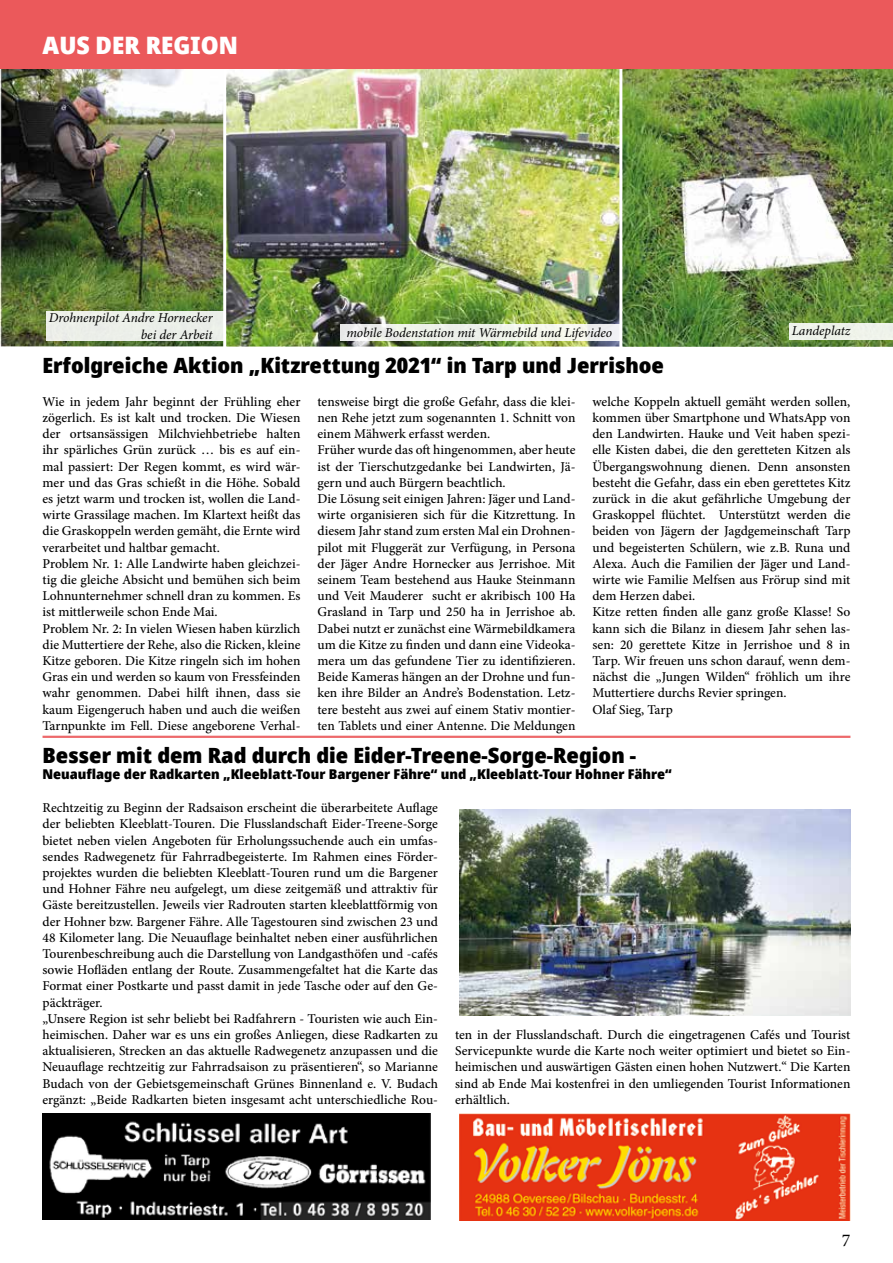
<style>
.page{position:relative;width:893px;height:1263px;background:#fff}
.page>*{position:absolute;margin:0;border:0;box-sizing:border-box;transform-origin:0 0}
.t1{font:900 24px "Avrile Sans";color:#fff}
.t2{font:900 21px "Avrile Sans";color:#000}
.t3{font:18px "Minion Pro";color:#000}
.t4{font:500 13.5px/16.2px "Minion Pro";color:#000}
.t5{font:italic 13.5px/16.2px "Minion Pro";letter-spacing:-.005em;color:#000;text-align:right}
.t6{font:900 13.5px "Avrile Sans";color:#000}
</style>
<div class="page">
<img style="left:0;top:68px;width:222px;height:279px">
<img style="left:222px;top:68px;width:396px;height:279px">
<img style="left:618px;top:68px;width:275px;height:279px">
<div style="left:0;top:0;width:893px;height:68px;background:#eb595b"></div>
<hr style="left:43px;top:736px;width:807px;height:2px;background:#eb595b">
<img style="left:459px;top:809px;width:391px;height:207px">
<img style="left:43px;top:1113px;width:388px;height:107px">
<img style="left:460px;top:1113px;width:390px;height:107px">
<div style="left:46px;top:311px;width:177px;height:30px;background:#ecefe9"></div>
<div style="left:789px;top:323px;width:104px;height:17px;background:#eff3ea"></div>
<div style="left:340px;top:324px;width:279px;height:17px;background:#eef1eb"></div>
<h1 class="t1" style="left:43px;top:27px;width:197px">AUS DER REGION</h1>
<p class="t5" style="left:49px;top:310px;width:165px">Drohnenpilot Andre Hornecker bei der Arbeit</p>
<p class="t5" style="left:346px;top:325px;width:267px">mobile Bodenstation mit Wärmebild und Lifevideo</p>
<p class="t5" style="left:792px;top:322px;width:60px">Landeplatz</p>
<h2 class="t2" style="left:43px;top:349px;width:623px">Erfolgreiche Aktion „Kitzrettung 2021“ in Tarp und Jerrishoe</h2>
<p class="t4" style="left:43px;top:393px;width:259px">Wie in jedem Jahr beginnt der Frühling eher zögerlich. Es ist kalt und trocken. Die Wiesen der ortsansässigen Milchviehbetriebe halten ihr spärliches Grün zurück … bis es auf ein&shy;mal passiert: Der Regen kommt, es wird wär&shy;mer und das Gras schießt in die Höhe. Sobald es jetzt warm und trocken ist, wollen die Land&shy;wirte Grassilage machen. Im Klartext heißt das die Graskoppeln werden gemäht, die Ernte wird verarbeitet und haltbar gemacht.<br>Problem Nr. 1: Alle Landwirte haben gleichzei&shy;tig die gleiche Absicht und bemühen sich beim Lohnunternehmer schnell dran zu kommen. Es ist mittlerweile schon Ende Mai.<br>Problem Nr. 2: In vielen Wiesen haben kürzlich die Muttertiere der Rehe, also die Ricken, kleine Kitze geboren. Die Kitze ringeln sich im hohen Gras ein und werden so kaum von Fressfeinden wahr genommen. Dabei hilft ihnen, dass sie kaum Eigengeruch haben und auch die weißen Tarnpunkte im Fell. Diese angeborene Verhal-</p>
<p class="t4" style="left:317px;top:393px;width:259px">tensweise birgt die große Gefahr, dass die klei&shy;nen Rehe jetzt zum sogenannten 1. Schnitt von einem Mähwerk erfasst werden.<br>Früher wurde das oft hingenommen, aber heute ist der Tierschutzgedanke bei Landwirten, Jä&shy;gern und auch Bürgern beachtlich.<br>Die Lösung seit einigen Jahren: Jäger und Land&shy;wirte organisieren sich für die Kitzrettung. In diesem Jahr stand zum ersten Mal ein Drohnen&shy;pilot mit Fluggerät zur Verfügung, in Persona der Jäger Andre Hornecker aus Jerrishoe. Mit seinem Team bestehend aus Hauke Steinmann und Veit Mauderer sucht er akribisch 100 Ha Grasland in Tarp und 250 ha in Jerrishoe ab.<br>Dabei nutzt er zunächst eine Wärmebildkamera um die Kitze zu finden und dann eine Videoka&shy;mera um das gefundene Tier zu identifizieren.<br>Beide Kameras hängen an der Drohne und fun&shy;ken ihre Bilder an Andre’s Bodenstation. Letz&shy;tere besteht aus zwei auf einem Stativ montier&shy;ten Tablets und einer Antenne. Die Meldungen</p>
<p class="t4" style="left:592px;top:393px;width:259px">welche Koppeln aktuell gemäht werden sollen, kommen über Smartphone und WhatsApp von den Landwirten. Hauke und Veit haben spezi&shy;elle Kisten dabei, die den geretteten Kitzen als Übergangswohnung dienen. Denn ansonsten besteht die Gefahr, dass ein eben gerettetes Kitz zurück in die akut gefährliche Umgebung der Graskoppel flüchtet. Unterstützt werden die beiden von Jägern der Jagdgemeinschaft Tarp und begeisterten Schülern, wie z.B. Runa und Alexa. Auch die Familien der Jäger und Land&shy;wirte wie Familie Melfsen aus Frörup sind mit dem Herzen dabei.<br>Kitze retten finden alle ganz große Klasse! So kann sich die Bilanz in diesem Jahr sehen las&shy;sen: 20 gerettete Kitze in Jerrishoe und 8 in Tarp. Wir freuen uns schon darauf, wenn dem&shy;nächst die „Jungen Wilden“ fröhlich um ihre Muttertiere durchs Revier springen.<br>Olaf Sieg, Tarp</p>
<h2 class="t2" style="left:43px;top:739px;width:595px">Besser mit dem Rad durch die Eider-Treene-Sorge-Region -</h2>
<p class="t6" style="left:43px;top:764px;width:631px">Neuauflage der Radkarten „Kleeblatt-Tour Bargener Fähre“ und „Kleeblatt-Tour Hohner Fähre“</p>
<p class="t4" style="left:43px;top:800px;width:397px">Rechtzeitig zu Beginn der Radsaison erscheint die überarbeitete Auflage der beliebten Kleeblatt-Touren. Die Flusslandschaft Eider-Treene-Sorge bietet neben vielen Angeboten für Erholungssuchende auch ein umfas&shy;sendes Radwegenetz für Fahrradbegeisterte. Im Rahmen eines Förder&shy;projektes wurden die beliebten Kleeblatt-Touren rund um die Bargener und Hohner Fähre neu aufgelegt, um diese zeitgemäß und attraktiv für Gäste bereitzustellen. Jeweils vier Radrouten starten kleeblattförmig von der Hohner bzw. Bargener Fähre. Alle Tagestouren sind zwischen 23 und 48 Kilometer lang. Die Neuauflage beinhaltet neben einer ausführlichen Tourenbeschreibung auch die Darstellung von Landgasthöfen und -cafés sowie Hofläden entlang der Route. Zusammengefaltet hat die Karte das Format einer Postkarte und passt damit in jede Tasche oder auf den Ge&shy;päckträger.<br>„Unsere Region ist sehr beliebt bei Radfahrern - Touristen wie auch Ein&shy;heimischen. Daher war es uns ein großes Anliegen, diese Radkarten zu aktualisieren, Strecken an das aktuelle Radwegenetz anzupassen und die Neuauflage rechtzeitig zur Fahrradsaison zu präsentieren“, so Marianne Budach von der Gebietsgemeinschaft Grünes Binnenland e. V. Budach ergänzt: „Beide Radkarten bieten insgesamt acht unterschiedliche Rou-</p>
<p class="t4" style="left:455px;top:1026px;width:397px;text-align:justify">ten in der Flusslandschaft. Durch die eingetragenen Cafés und Tourist Servicepunkte wurde die Karte noch weiter optimiert und bietet so Ein&shy;heimischen und auswärtigen Gästen einen hohen Nutzwert.“ Die Karten sind ab Ende Mai kostenfrei in den umliegenden Tourist Informationen erhältlich.</p>
<h3 class="t3" style="left:842px;top:1228px;width:10px">7</h3>
</div>
